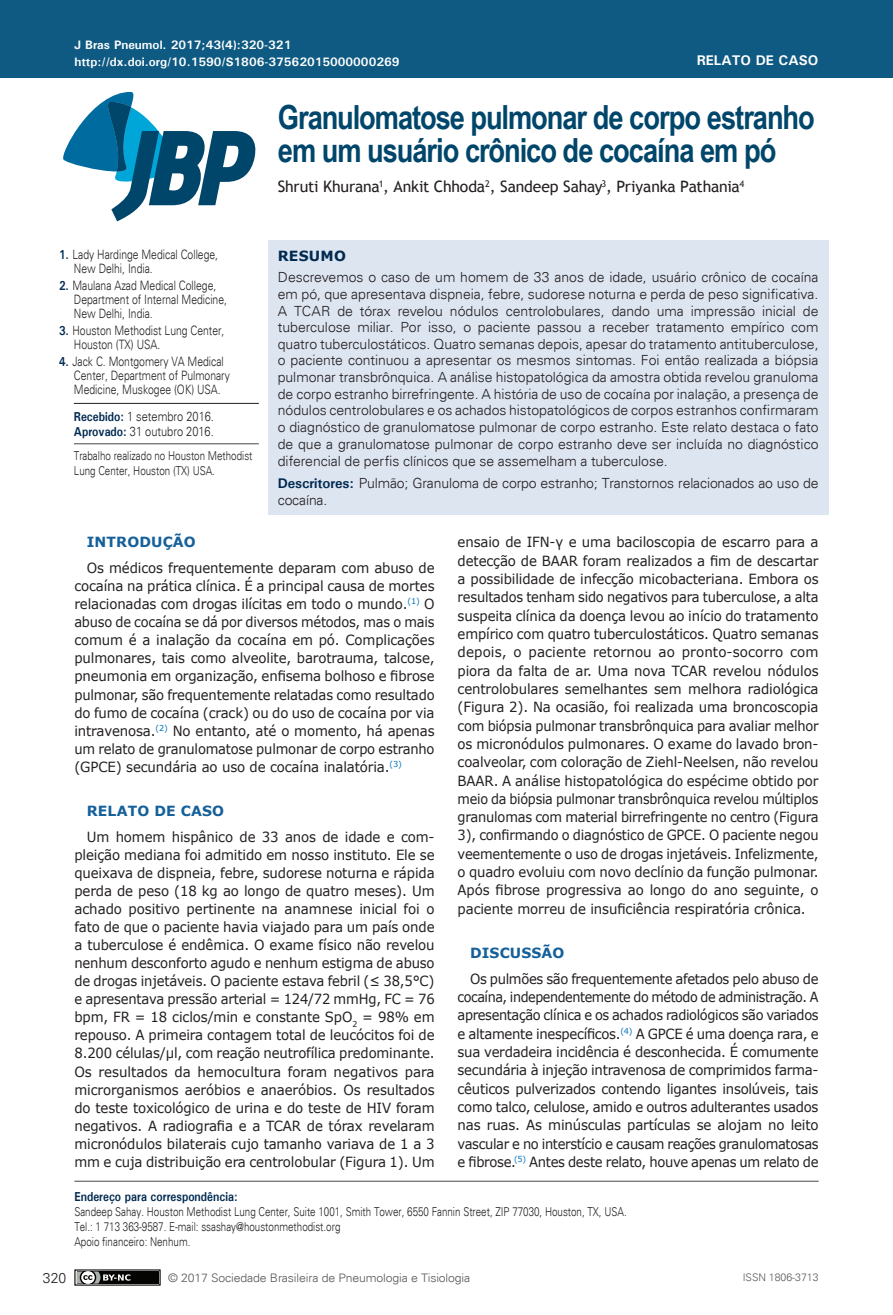
<style>
.page{position:relative;width:893px;height:1315px;background:#fff}
.page>*{position:absolute;margin:0;border:0;box-sizing:border-box;transform-origin:0 0}
.Título{font:700 33.25px/33.2px "Arial Narrow";letter-spacing:-.03em;color:#00466b}
.Autores{font:15.75px "Trebuchet MS";letter-spacing:-.01em;color:#231f20}
.Corpo_PT{font:14px/18px "Verdana";letter-spacing:-.01em;color:#231f20;text-align:justify;scale:.95 1}
.Resumo{font:300 14px/16.6px "Univers";color:#231f20;text-align:justify}
.Corpo_PT-2{font:14px/18.4px "Verdana";letter-spacing:-.01em;color:#231f20;text-align:justify;scale:.94 1}
.Palavras_chave{font:300 14px/16.8px "Univers";letter-spacing:-.01em;color:#231f20}
.Sub_1{font:700 14px "Verdana";letter-spacing:.01em;color:#15609a}
.t1{font:700 14px "Univers";color:#fff}
.Título_Resumo{font:700 14px "Verdana";letter-spacing:.015em;color:#012a50}
.Instituições{font:300 12.95px/14px "Univers";color:#231f20;scale:.8 1}
.Endereço_Corresp{font:700 12.95px "Univers";color:#012a50;scale:.85 1}
.Recebido{font:300 12.95px "Univers";color:#231f20;scale:.85 1}
.Aprovado{font:300 12.95px "Univers";color:#231f20;scale:.85 1}
.End_2{font:300 12.25px "Univers";color:#231f20;scale:.8 1}
.cabeçalho{font:700 12.25px "Univers";color:#fff}
.Trab_realizado{font:300 12.25px/14.7px "Univers";color:#231f20;scale:.8 1}
.t2{font:300 11.72px "Univers";letter-spacing:-.01em;color:#57585a;scale:1.04 1}
.t3{font:300 10.5px "Univers";color:#57585a}
.s1{font-weight:700;color:#012a50}
</style>
<div class="page">
<div style="left:0;top:0;width:893px;height:78px;background:#0f5a82"></div>
<svg style="left:63px;top:91px;width:193px;height:130px"></svg>
<div style="left:75px;top:1270px;width:85px;height:15px;background:#040503"></div>
<div style="left:74px;top:1269px;width:87px;height:16px;border:1px solid #040503"></div>
<svg style="left:74px;top:1269px;width:56px;height:17px"></svg>
<div style="left:268px;top:240px;width:560px;height:274px;background:#dde5f1"></div>
<hr style="left:74px;top:1180px;width:745px;height:1px;background:#454647">
<hr style="left:74px;top:403px;width:185px;height:1px;background:#231f20">
<hr style="left:74px;top:443px;width:185px;height:1px;background:#454647">
<p class="cabeçalho" style="left:74px;top:38px;width:218px">J Bras Pneumol. 2017;43(4):320-321</p>
<p class="cabeçalho" style="left:74px;top:54px;width:327px">http://dx.doi.org/10.1590/S1806-37562015000000269</p>
<p class="t1" style="left:697px;top:52px;width:123px">RELATO DE CASO</p>
<p class="Instituições" style="left:74px;top:248px;width:182px;text-indent:-15px"><span class="s1">1.</span> Lady Hardinge Medical College,<br>New Delhi, India.</p>
<p class="Instituições" style="left:74px;top:279px;width:193px;text-indent:-15px"><span class="s1">2.</span> Maulana Azad Medical College,<br>Department of Internal Medicine,<br>New Delhi, India.</p>
<p class="Instituições" style="left:74px;top:324px;width:190px;text-indent:-15px"><span class="s1">3.</span> Houston Methodist Lung Center,<br>Houston (TX) USA.</p>
<p class="Instituições" style="left:74px;top:355px;width:197px;text-indent:-15px"><span class="s1">4.</span> Jack C. Montgomery VA Medical<br>Center, Department of Pulmonary<br>Medicine, Muskogee (OK) USA.</p>
<p class="Recebido" style="left:74px;top:408px;width:166px"><span class="s1">Recebido:</span> 1 setembro 2016.</p>
<p class="Aprovado" style="left:74px;top:423px;width:166px"><span class="s1">Aprovado:</span> 31 outubro 2016.</p>
<p class="Trab_realizado" style="left:74px;top:448px;width:225px">Trabalho realizado no Houston Methodist<br>Lung Center, Houston (TX) USA.</p>
<p class="Título" style="left:278px;top:99px;width:538px">Granulomatose pulmonar de corpo estranho em um usuário crônico de cocaína em pó</p>
<p class="Autores" style="left:278px;top:177px;width:468px">Shruti Khurana<sup>1</sup>, Ankit Chhoda<sup>2</sup>, Sandeep Sahay<sup>3</sup>, Priyanka Pathania<sup>4</sup></p>
<p class="Título_Resumo" style="left:278px;top:246px;width:70px">RESUMO</p>
<p class="Resumo" style="left:278px;top:269px;width:542px">Descrevemos o caso de um homem de 33 anos de idade, usuário crônico de cocaína em pó, que apresentava dispneia, febre, sudorese noturna e perda de peso significativa.<br>A TCAR de tórax revelou nódulos centrolobulares, dando uma impressão inicial de tuberculose miliar. Por isso, o paciente passou a receber tratamento empírico com quatro tuberculostáticos. Quatro semanas depois, apesar do tratamento antituberculose, o paciente continuou a apresentar os mesmos sintomas. Foi então realizada a biópsia pulmonar transbrônquica. A análise histopatológica da amostra obtida revelou granuloma de corpo estranho birrefringente. A história de uso de cocaína por inalação, a presença de nódulos centrolobulares e os achados histopatológicos de corpos estranhos confirmaram o diagnóstico de granulomatose pulmonar de corpo estranho. Este relato destaca o fato de que a granulomatose pulmonar de corpo estranho deve ser incluída no diagnóstico diferencial de perfis clínicos que se assemelham a tuberculose.</p>
<p class="Palavras_chave" style="left:278px;top:474px;width:542px"><span class="s1">Descritores:</span> Pulmão; Granuloma de corpo estranho; Transtornos relacionados ao uso de cocaína.</p>
<p class="Sub_1" style="left:87px;top:532px;width:111px">INTRODUÇÃO</p>
<p class="Corpo_PT" style="left:74px;top:559px;width:381px;text-indent:12px">Os médicos frequentemente deparam com abuso de cocaína na prática clínica. É a principal causa de mortes relacionadas com drogas ilícitas em todo o mundo.<sup>(1)</sup> O abuso de cocaína se dá por diversos métodos, mas o mais comum é a inalação da cocaína em pó. Complicações pulmonares, tais como alveolite, barotrauma, talcose, pneumonia em organização, enfisema bolhoso e fibrose pulmonar, são frequentemente relatadas como resultado do fumo de cocaína (crack) ou do uso de cocaína por via intravenosa.<sup>(2)</sup> No entanto, até o momento, há apenas um relato de granulomatose pulmonar de corpo estranho (GPCE) secundária ao uso de cocaína inalatória.<sup>(3)</sup></p>
<p class="Sub_1" style="left:87px;top:801px;width:139px">RELATO DE CASO</p>
<p class="Corpo_PT" style="left:74px;top:827px;width:381px;text-indent:12px">Um homem hispânico de 33 anos de idade e com&shy;pleição mediana foi admitido em nosso instituto. Ele se queixava de dispneia, febre, sudorese noturna e rápida perda de peso (18 kg ao longo de quatro meses). Um achado positivo pertinente na anamnese inicial foi o fato de que o paciente havia viajado para um país onde a tuberculose é endêmica. O exame físico não revelou nenhum desconforto agudo e nenhum estigma de abuso de drogas injetáveis. O paciente estava febril (≤ 38,5°C) e apresentava pressão arterial = 124/72 mmHg, FC = 76 bpm, FR = 18 ciclos/min e constante SpO<sub>2</sub> = 98% em repouso. A primeira contagem total de leucócitos foi de 8.200 células/µl, com reação neutrofílica predominante.<br>Os resultados da hemocultura foram negativos para microrganismos aeróbios e anaeróbios. Os resultados do teste toxicológico de urina e do teste de HIV foram negativos. A radiografia e a TCAR de tórax revelaram micronódulos bilaterais cujo tamanho variava de 1 a 3 mm e cuja distribuição era centrolobular (Figura 1). Um</p>
<p class="Corpo_PT" style="left:458px;top:533px;width:381px">ensaio de IFN-γ e uma baciloscopia de escarro para a detecção de BAAR foram realizados a fim de descartar a possibilidade de infecção micobacteriana. Embora os resultados tenham sido negativos para tuberculose, a alta suspeita clínica da doença levou ao início do tratamento empírico com quatro tuberculostáticos. Quatro semanas depois, o paciente retornou ao pronto-socorro com piora da falta de ar. Uma nova TCAR revelou nódulos centrolobulares semelhantes sem melhora radiológica (Figura 2). Na ocasião, foi realizada uma broncoscopia com biópsia pulmonar transbrônquica para avaliar melhor os micronódulos pulmonares. O exame do lavado bron&shy;coalveolar, com coloração de Ziehl-Neelsen, não revelou BAAR. A análise histopatológica do espécime obtido por meio da biópsia pulmonar transbrônquica revelou múltiplos granulomas com material birrefringente no centro (Figura 3), confirmando o diagnóstico de GPCE. O paciente negou veementemente o uso de drogas injetáveis. Infelizmente, o quadro evoluiu com novo declínio da função pulmonar.<br>Após fibrose progressiva ao longo do ano seguinte, o paciente morreu de insuficiência respiratória crônica.</p>
<p class="Sub_1" style="left:470px;top:943px;width:96px">DISCUSSÃO</p>
<p class="Corpo_PT-2" style="left:458px;top:969px;width:386px;text-indent:12px">Os pulmões são frequentemente afetados pelo abuso de cocaína, independentemente do método de administração. A apresentação clínica e os achados radiológicos são variados e altamente inespecíficos.<sup>(4)</sup> A GPCE é uma doença rara, e sua verdadeira incidência é desconhecida. É comumente secundária à injeção intravenosa de comprimidos farma&shy;cêuticos pulverizados contendo ligantes insolúveis, tais como talco, celulose, amido e outros adulterantes usados nas ruas. As minúsculas partículas se alojam no leito vascular e no interstício e causam reações granulomatosas e fibrose.<sup>(5)</sup> Antes deste relato, houve apenas um relato de</p>
<p class="Endereço_Corresp" style="left:74px;top:1189px;width:194px">Endereço para correspondência:</p>
<p class="End_2" style="left:74px;top:1204px;width:692px">Sandeep Sahay. Houston Methodist Lung Center, Suite 1001, Smith Tower, 6550 Fannin Street, ZIP 77030, Houston, TX, USA.</p>
<p class="End_2" style="left:74px;top:1219px;width:334px">Tel.: 1 713 363-9587. E-mail: ssashay@houstonmethodist.org</p>
<p class="End_2" style="left:74px;top:1233px;width:147px">Apoio financeiro: Nenhum.</p>
<p class="Resumo" style="left:43px;top:1269px;width:25px">320</p>
<p class="t2" style="left:168px;top:1270px;width:292px">© 2017 Sociedade Brasileira de Pneumologia e Tisiologia</p>
<p class="t3" style="left:743px;top:1271px;width:77px">ISSN 1806-3713</p>
</div>
